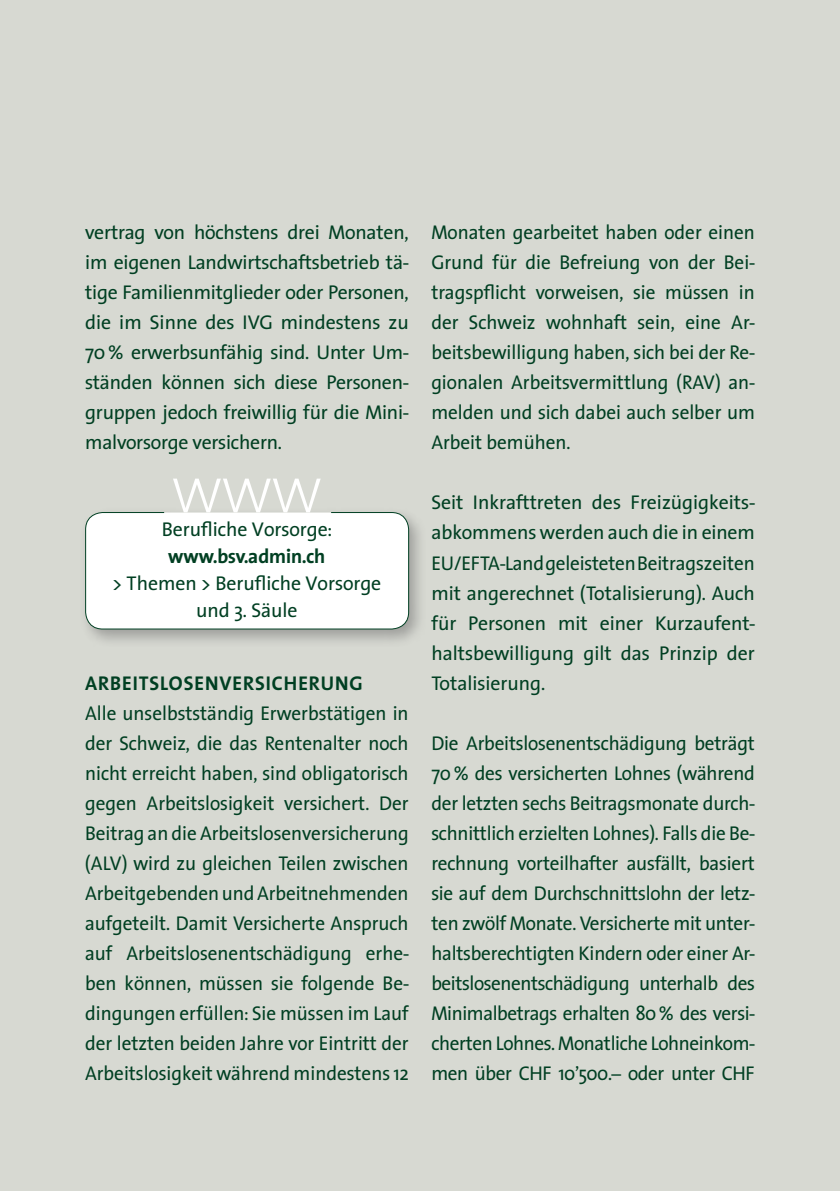
<style>
.page{position:relative;width:840px;height:1191px;background:#fff}
.page>*{position:absolute;margin:0;border:0;box-sizing:border-box;transform-origin:0 0}
.t1{font:300 70px "DIN";color:#fff}
.t2{font:20px/30px "Thesis Sans";color:#003f22;text-align:justify}
.t3{font:700 20px "Thesis Sans";letter-spacing:.05em;color:#003f22}
.t4{font:700 20px "Thesis Sans";color:#003f22}
</style>
<div class="page">
<div style="left:0;top:0;width:839px;height:1191px;background:#d7d9d2"></div>
<div style="left:78px;top:505px;width:348px;height:142px;background:#1a171c;opacity:.3"></div>
<div style="left:85px;top:512px;width:324px;height:117px;background:#fff;border:1px solid #003f22;border-radius:17px"></div>
<p class="t2" style="left:85px;top:219px;width:325px">vertrag von höchstens drei Monaten, im eigenen Landwirtschaftsbetrieb tä&shy;tige Familienmitglieder oder Personen, die im Sinne des IVG mindestens zu 70 % erwerbsunfähig sind. Unter Um&shy;ständen können sich diese Personen&shy;gruppen jedoch freiwillig für die Mini&shy;malvorsorge versichern.</p>
<h1 class="t1" style="left:172px;top:444px;width:151px">www</h1>
<p class="t2" style="left:162px;top:516px;width:171px">Berufliche Vorsorge:</p>
<p class="t4" style="left:168px;top:546px;width:158px">WWW.BSV.ADMIN.CH</p>
<p class="t2" style="left:112px;top:571px;width:270px;line-height:27px;text-align:center">&gt; Themen &gt; Berufliche Vorsorge und 3. Säule</p>
<p class="t3" style="left:85px;top:672px;width:76px">ARBE ITSLOSE</p>
<p class="t3" style="left:205px;top:672px;width:157px">NVERSICHERUNG</p>
<p class="t2" style="left:85px;top:699px;width:325px">Alle unselbstständig Erwerbstätigen in der Schweiz, die das Rentenalter noch nicht erreicht haben, sind obligatorisch gegen Arbeitslosigkeit versichert. Der Beitrag an die Arbeitslosenversicherung (ALV) wird zu gleichen Teilen zwischen Arbeitgebenden und Arbeitnehmenden aufgeteilt. Damit Versicherte Anspruch auf Arbeitslosenentschädigung erhe&shy;ben können, müssen sie folgende Be&shy;dingungen erfüllen: Sie müssen im Lauf der letzten beiden Jahre vor Eintritt der Arbeitslosigkeit während mindestens 12</p>
<p class="t2" style="left:431px;top:219px;width:325px">Monaten gearbeitet haben oder einen Grund für die Befreiung von der Bei&shy;tragspflicht vorweisen, sie müssen in der Schweiz wohnhaft sein, eine Ar&shy;beitsbewilligung haben, sich bei der Re&shy;gionalen Arbeitsvermittlung (RAV) an&shy;melden und sich dabei auch selber um Arbeit bemühen.</p>
<p class="t2" style="left:431px;top:489px;width:325px">Seit Inkrafttreten des Freizügigkeits&shy;abkommens werden auch die in einem EU/EFTA-Land geleisteten Beitragszeiten mit angerechnet (Totalisierung). Auch für Personen mit einer Kurzaufent&shy;haltsbewilligung gilt das Prinzip der Totalisierung.</p>
<p class="t2" style="left:431px;top:729px;width:325px">Die Arbeitslosenentschädigung beträgt 70 % des versicherten Lohnes (während der letzten sechs Beitragsmonate durch&shy;schnittlich erzielten Lohnes). Falls die Be&shy;rechnung vorteilhafter ausfällt, basiert sie auf dem Durchschnittslohn der letz&shy;ten zwölf Monate. Versicherte mit unter&shy;haltsberechtigten Kindern oder einer Ar&shy;beitslosenentschädigung unterhalb des Minimalbetrags erhalten 80 % des versi&shy;cherten Lohnes. Monatliche Lohneinkom&shy;men über CHF 10’500.– oder unter CHF</p>
</div>
